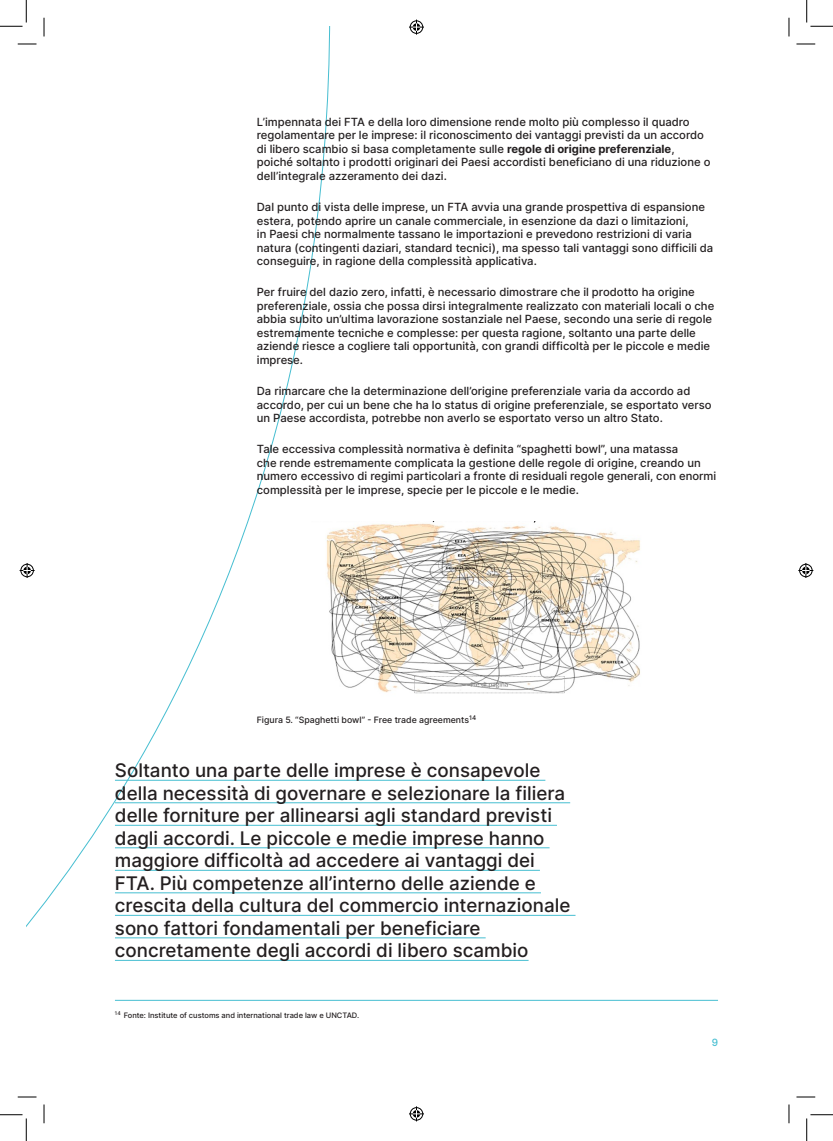
<style>
.page{position:relative;width:833px;height:1141px;background:#fff}
.page>*{position:absolute;margin:0;border:0;box-sizing:border-box;transform-origin:0 0}
.t1{font:500 18.75px/22.5px "Inter";color:#231f20}
.t2{font:500 11.25px/13.5px "Inter";color:#231f20}
.t3{font:500 10px "Inter";color:#46bed1}
.t4{font:500 8.75px "Inter";color:#231f20}
.t5{font:500 7.5px "Inter";color:#231f20}
.s1{font-weight:700}
</style>
<div class="page">
<svg style="left:26px;top:26px;width:304px;height:1072px"></svg>
<hr style="left:115px;top:780px;width:430px;height:1px;background:#46bed1">
<hr style="left:115px;top:802px;width:455px;height:1px;background:#46bed1">
<hr style="left:115px;top:825px;width:441px;height:1px;background:#46bed1">
<hr style="left:115px;top:847px;width:434px;height:1px;background:#46bed1">
<hr style="left:115px;top:870px;width:424px;height:1px;background:#46bed1">
<hr style="left:115px;top:892px;width:425px;height:1px;background:#46bed1">
<hr style="left:115px;top:915px;width:460px;height:1px;background:#46bed1">
<hr style="left:115px;top:937px;width:370px;height:1px;background:#46bed1">
<hr style="left:115px;top:960px;width:413px;height:1px;background:#46bed1">
<img style="left:269px;top:521px;width:371px;height:176px">
<hr style="left:115px;top:1000px;width:602px;height:1px;background:#46bed1">
<svg style="left:18px;top:43px;width:18px;height:2px"></svg>
<svg style="left:796px;top:43px;width:18px;height:2px"></svg>
<svg style="left:18px;top:1096px;width:18px;height:1px"></svg>
<svg style="left:796px;top:1096px;width:18px;height:1px"></svg>
<svg style="left:43px;top:18px;width:2px;height:18px"></svg>
<svg style="left:43px;top:1104px;width:2px;height:19px"></svg>
<svg style="left:788px;top:18px;width:1px;height:18px"></svg>
<svg style="left:788px;top:1104px;width:1px;height:19px"></svg>
<svg style="left:0;top:0;width:27px;height:27px"></svg>
<svg style="left:0;top:1114px;width:27px;height:26px"></svg>
<svg style="left:806px;top:0;width:26px;height:27px"></svg>
<svg style="left:806px;top:1114px;width:26px;height:26px"></svg>
<svg style="left:409px;top:20px;width:15px;height:15px"></svg>
<svg style="left:409px;top:1106px;width:15px;height:15px"></svg>
<svg style="left:20px;top:563px;width:15px;height:15px"></svg>
<svg style="left:798px;top:563px;width:14px;height:15px"></svg>
<p class="t2" style="left:257px;top:115px;width:455px">L’impennata dei FTA e della loro dimensione rende molto più complesso il quadro regolamentare per le imprese: il riconoscimento dei vantaggi previsti da un accordo di libero scambio si basa completamente sulle <span class="s1">regole di origine preferenziale</span>, poiché soltanto i prodotti originari dei Paesi accordisti beneficiano di una riduzione o dell’integrale azzeramento dei dazi.</p>
<p class="t2" style="left:257px;top:200px;width:457px">Dal punto di vista delle imprese, un FTA avvia una grande prospettiva di espansione estera, potendo aprire un canale commerciale, in esenzione da dazi o limitazioni,<br>in Paesi che normalmente tassano le importazioni e prevedono restrizioni di varia natura (contingenti daziari, standard tecnici), ma spesso tali vantaggi sono difficili da conseguire, in ragione della complessità applicativa.</p>
<p class="t2" style="left:257px;top:285px;width:458px">Per fruire del dazio zero, infatti, è necessario dimostrare che il prodotto ha origine preferenziale, ossia che possa dirsi integralmente realizzato con materiali locali o che abbia subito un’ultima lavorazione sostanziale nel Paese, secondo una serie di regole estremamente tecniche e complesse: per questa ragione, soltanto una parte delle aziende riesce a cogliere tali opportunità, con grandi difficoltà per le piccole e medie imprese.</p>
<p class="t2" style="left:257px;top:384px;width:456px">Da rimarcare che la determinazione dell’origine preferenziale varia da accordo ad accordo, per cui un bene che ha lo status di origine preferenziale, se esportato verso un Paese accordista, potrebbe non averlo se esportato verso un altro Stato.</p>
<p class="t2" style="left:257px;top:442px;width:461px">Tale eccessiva complessità normativa è definita “spaghetti bowl”, una matassa<br>che rende estremamente complicata la gestione delle regole di origine, creando un numero eccessivo di regimi particolari a fronte di residuali regole generali, con enormi complessità per le imprese, specie per le piccole e le medie.</p>
<p class="t4" style="left:257px;top:713px;width:221px">Figura 5. “Spaghetti bowl” - Free trade agreements<sup>14</sup></p>
<p class="t1" style="left:115px;top:758px;width:457px">Soltanto una parte delle imprese è consapevole della necessità di governare e selezionare la filiera delle forniture per allinearsi agli standard previsti dagli accordi. Le piccole e medie imprese hanno maggiore difficoltà ad accedere ai vantaggi dei FTA. Più competenze all’interno delle aziende e crescita della cultura del commercio internazionale sono fattori fondamentali per beneficiare concretamente degli accordi di libero scambio</p>
<p class="t5" style="left:115px;top:1009px;width:245px"><sup>14</sup> Fonte: Institute of customs and international trade law e UNCTAD.</p>
<p class="t3" style="left:711px;top:1035px;width:8px">9</p>
</div>
